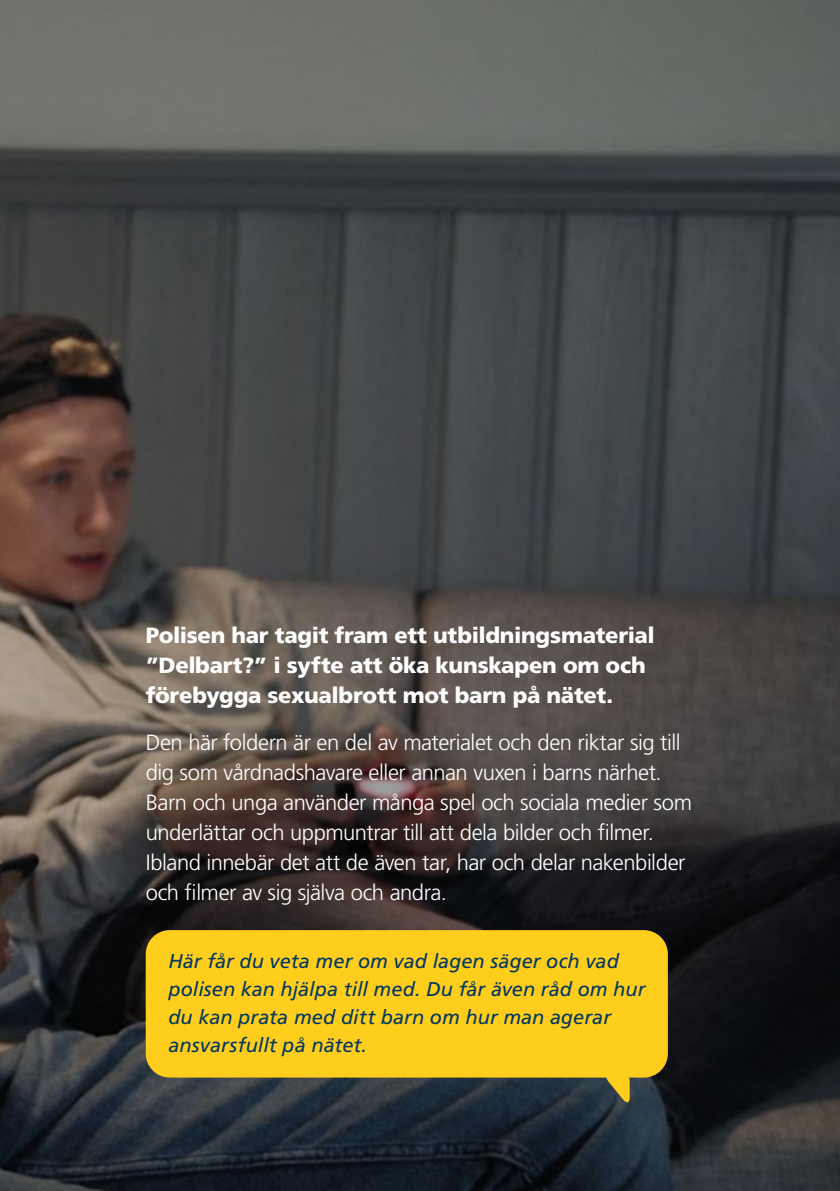
<style>
.page{position:relative;width:840px;height:1191px;background:#fff}
.page>*{position:absolute;margin:0;border:0;box-sizing:border-box;transform-origin:0 0}
.Brödtext{font:300 22px/30px "Vcqwcb Frutiger LT Std";letter-spacing:-.025em;color:#fff}
.Brödtext_Fet{font:900 22px/30px "Ddrgph Frutiger LT Std";letter-spacing:-.015em;color:#fff}
.Text_pratbubbla_56It{font:italic 20px/28px "Bwqprh Frutiger LT Std";color:#003761}
</style>
<div class="page">
<img style="left:0;top:0;width:839px;height:1191px">
<div style="left:146px;top:930px;width:521px;height:147px;background:#ffcd1c;border-radius:24px"></div>
<svg style="left:603px;top:1077px;width:26px;height:26px"></svg>
<p class="Brödtext_Fet" style="left:146px;top:620px;width:510px">Polisen har tagit fram ett utbildningsmaterial ”Delbart?” i syfte att öka kunskapen om och förebygga sexualbrott mot barn på nätet.</p>
<p class="Brödtext" style="left:146px;top:728px;width:547px">Den här foldern är en del av materialet och den riktar sig till dig som vårdnadshavare eller annan vuxen i barns närhet.<br>Barn och unga använder många spel och sociala medier som underlättar och uppmuntrar till att dela bilder och filmer.<br>Ibland innebär det att de även tar, har och delar nakenbilder och filmer av sig själva och andra.</p>
<p class="Text_pratbubbla_56It" style="left:168px;top:947px;width:478px">Här får du veta mer om vad lagen säger och vad polisen kan hjälpa till med. Du får även råd om hur du kan prata med ditt barn om hur man agerar ansvarsfullt på nätet.</p>
</div>
